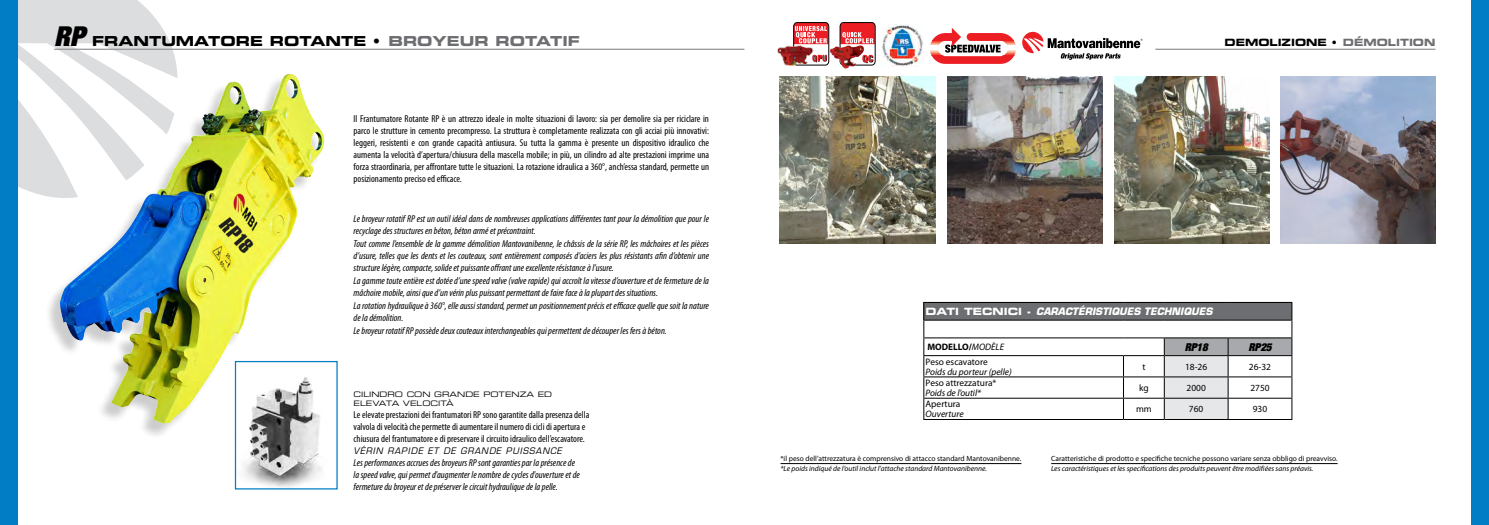
<style>
.page{position:relative;width:1489px;height:525px;background:#fff}
.page>*{position:absolute;margin:0;border:0;box-sizing:border-box;transform-origin:0 0}
.t1{font:13.75px "Eurostile LT Std Bold Ex 2";color:#000}
.t2{font:13.75px "Eurostile LT Std Bold Ex 2";color:#6d6e71}
.t3{font:italic 900 condensed 10.88px "Helvetica Neue LT Std";letter-spacing:-.02em;color:#000}
.t4{font:italic condensed 10px/12px "Myriad Pro";color:#000}
.t5{font:condensed 10px/12px "Myriad Pro";color:#000;text-align:justify}
.t6{font:italic 700 10px "Eurostile LT Std";color:#fff}
.t7{font:10px "Eurostile LT Std Bold Ex 2";color:#000}
.t8{font:9.38px "Myriad Pro";color:#000}
.t9{font:italic 9.38px "Myriad Pro";color:#000}
.t10{font:700 9.38px "Myriad Pro";color:#000}
.t11{font:italic 8.75px "Eurostile LT Std";color:#000}
.t12{font:7.5px "Myriad Pro";color:#000}
.t13{font:italic 7.5px "Myriad Pro";color:#000}
.t14{font:7.5px "Eurostile LT Std Ex 2";color:#000}
.s1{font-family:"Helvetica Neue LT Std";font-weight:900;font-style:italic;font-stretch:condensed;font-size:27.5px}
.s2{font-family:"Eurostile LT Std Ex 2"}
.s3{color:#6d6e71}
.s4{font-family:"Eurostile LT Std Bold Ex 2";font-weight:400;font-style:normal}
.s5{font-weight:400;font-style:italic}
</style>
<div class="page">
<svg style="left:18px;top:0;width:159px;height:196px;fill:#dcddde"></svg>
<hr style="left:54px;top:49px;width:690px;height:1px;background:#939598">
<div style="left:1470px;top:0;width:18px;height:524px;background:#007dc5"></div>
<div style="left:0;top:0;width:18px;height:524px;background:#007dc5"></div>
<hr style="left:1155px;top:49px;width:280px;height:1px;background:#939598">
<svg style="left:951px;top:28px;width:6px;height:5px"></svg>
<svg style="left:932px;top:33px;width:82px;height:7px"></svg>
<hr style="left:929px;top:40px;width:86px;height:1px;background:#ed1d24">
<hr style="left:929px;top:41px;width:86px;height:1px;background:#f04c36">
<hr style="left:929px;top:42px;width:86px;height:1px;background:#f36e51">
<hr style="left:929px;top:43px;width:86px;height:1px;background:#f8a488">
<hr style="left:929px;top:44px;width:86px;height:1px;background:#fbc0aa">
<hr style="left:929px;top:45px;width:86px;height:1px;background:#fddfd1">
<hr style="left:929px;top:50px;width:86px;height:1px;background:#fddfd1">
<hr style="left:929px;top:51px;width:86px;height:1px;background:#fbc0aa">
<hr style="left:929px;top:52px;width:86px;height:1px;background:#f8a488">
<hr style="left:929px;top:53px;width:86px;height:1px;background:#f36e51">
<hr style="left:929px;top:54px;width:86px;height:1px;background:#f04c36">
<svg style="left:931px;top:55px;width:84px;height:9px"></svg>
<svg style="left:1022px;top:31px;width:120px;height:29px"></svg>
<img style="left:881px;top:25px;width:42px;height:42px">
<svg style="left:839px;top:22px;width:37px;height:44px"></svg>
<img style="left:834px;top:45px;width:26px;height:3px">
<img style="left:777px;top:45px;width:15px;height:21px">
<svg style="left:792px;top:22px;width:37px;height:44px"></svg>
<img style="left:780px;top:76px;width:155px;height:168px">
<img style="left:947px;top:76px;width:155px;height:168px">
<img style="left:1114px;top:76px;width:154px;height:168px">
<img style="left:1280px;top:76px;width:155px;height:168px">
<hr style="left:780px;top:463px;width:241px;height:1px;background:#000">
<hr style="left:1051px;top:463px;width:286px;height:1px;background:#000">
<div style="left:923px;top:302px;width:368px;height:18px;background:#6d6e71"></div>
<hr style="left:923px;top:302px;width:200px;height:1px;background:#000">
<hr style="left:1123px;top:302px;width:41px;height:1px;background:#000">
<hr style="left:1164px;top:302px;width:63px;height:1px;background:#000">
<hr style="left:1227px;top:302px;width:65px;height:1px;background:#000">
<hr style="left:923px;top:319px;width:200px;height:1px;background:#000">
<hr style="left:1123px;top:319px;width:41px;height:1px;background:#000">
<hr style="left:923px;top:337px;width:200px;height:1px;background:#000">
<hr style="left:1123px;top:337px;width:41px;height:1px;background:#000">
<hr style="left:923px;top:355px;width:200px;height:1px;background:#000">
<hr style="left:1123px;top:355px;width:41px;height:1px;background:#000">
<hr style="left:923px;top:376px;width:200px;height:1px;background:#000">
<hr style="left:1123px;top:376px;width:41px;height:1px;background:#000">
<hr style="left:923px;top:397px;width:200px;height:1px;background:#000">
<svg style="left:923px;top:303px;width:1px;height:116px"></svg>
<hr style="left:1123px;top:397px;width:41px;height:1px;background:#000">
<svg style="left:1163px;top:303px;width:129px;height:116px"></svg>
<hr style="left:923px;top:419px;width:200px;height:1px;background:#000">
<hr style="left:1123px;top:419px;width:41px;height:1px;background:#000">
<hr style="left:1164px;top:419px;width:63px;height:1px;background:#000">
<hr style="left:1227px;top:419px;width:65px;height:1px;background:#000">
<img style="left:244px;top:439px;width:78px;height:48px">
<div style="left:44px;top:76px;width:278px;height:363px;background:#000;opacity:.2"></div>
<img style="left:59px;top:74px;width:265px;height:349px">
<h1 class="t1" style="left:54px;top:32px;width:420px"><span class="s1">RP</span> FRANTUMATORE ROTANTE <span class="s2">•</span> <span class="s3">BROYEUR</span></h1>
<h1 class="t2" style="left:495px;top:32px;width:86px">ROTATIF</h1>
<p class="t7" style="left:1224px;top:35px;width:212px">DEMOLIZIONE <span class="s2">•</span> <span class="s3">DÉMOLITION</span></p>
<p class="t5" style="left:353px;top:113px;width:357px">Il Frantumatore Rotante RP è un attrezzo ideale in molte situazioni di lavoro: sia per demolire sia per riciclare in parco le strutture in cemento precompresso. La struttura è completamente realizzata con gli acciai più innovativi: leggeri, resistenti e con grande capacità antiusura. Su tutta la gamma è presente un dispositivo idraulico che aumenta la velocità d’apertura/chiusura della mascella mobile; in più, un cilindro ad alte prestazioni imprime una forza straordinaria, per affrontare tutte le situazioni. La rotazione idraulica a 360°, anch’essa standard, permette un posizionamento preciso ed efficace.</p>
<p class="t4" style="left:353px;top:212px;width:357px">Le broyeur rotatif RP est un outil idéal dans de nombreuses applications différentes tant pour la démolition que pour le recyclage des structures en béton, béton armé et précontraint.</p>
<p class="t4" style="left:353px;top:237px;width:357px;text-align:justify">Tout comme l’ensemble de la gamme démolition Mantovanibenne, le châssis de la série RP, les mâchoires et les pièces d’usure, telles que les dents et les couteaux, sont entièrement composés d’aciers les plus résistants afin d’obtenir une structurelégère, compacte, solideetpuissanteoffrantuneexcellenterésistanceàl’usure.</p>
<p class="t4" style="left:353px;top:274px;width:357px">La gamme toute entière est dotée d’une speed valve (valve rapide) qui accroît la vitesse d’ouverture et de fermeture de la mâchoire mobile, ainsi que d’un vérin plus puissant permettant de faire face à la plupart des situations.</p>
<p class="t4" style="left:353px;top:299px;width:357px">La rotation hydraulique à 360°, elle aussi standard, permet un positionnement précis et efficace quelle que soit la nature de la démolition.</p>
<p class="t4" style="left:353px;top:324px;width:315px">Le broyeur rotatif RP possède deux couteaux interchangeables qui permettent de découper les fers à béton.</p>
<p class="t14" style="left:353px;top:389px;width:15px">CILINDRO</p>
<p class="t14" style="left:406px;top:389px;width:9px">CON</p>
<p class="t14" style="left:434px;top:389px;width:9px">GRANDE</p>
<p class="t14" style="left:483px;top:389px;width:9px">POTENZA</p>
<p class="t14" style="left:538px;top:389px;width:8px">ED</p>
<p class="t14" style="left:353px;top:398px;width:8px">ELEVATA</p>
<p class="t14" style="left:403px;top:398px;width:8px">VELOCITÀ</p>
<p class="t5" style="left:353px;top:408px;width:237px;text-align:left">Le elevate prestazioni dei frantumatori RP sono garantite dalla presenza della valvola di velocità che permette di aumentare il numero di cicli di apertura e chiusura del frantumatore e di preservare il circuito idraulico dell’escavatore.</p>
<p class="t11" style="left:353px;top:445px;width:14px">VÉRIN</p>
<p class="t11" style="left:387px;top:445px;width:8px">RAPIDE</p>
<p class="t11" style="left:428px;top:445px;width:41px">ETDEGRANDE</p>
<p class="t11" style="left:506px;top:445px;width:8px">PUISSANCE</p>
<p class="t4" style="left:353px;top:456px;width:228px">Les performances accrues des broyeurs RP sont garanties par la présence de la speed valve, qui permet d'augmenter le nombre de cycles d'ouverture et de fermeture du broyeur et de préserver le circuit hydraulique de la pelle.</p>
<p class="t6" style="left:925px;top:305px;width:288px"><span class="s4">DATI TECNICI -</span> CARACTÉRISTIQUES TECHNIQUES</p>
<p class="t10" style="left:927px;top:341px;width:78px">MODELLO/<span class="s5">MODÈLE</span></p>
<p class="t3" style="left:1184px;top:339px;width:24px">RP18</p>
<p class="t3" style="left:1248px;top:339px;width:24px">RP25</p>
<p class="t8" style="left:925px;top:355px;width:64px">Peso escavatore</p>
<p class="t9" style="left:925px;top:365px;width:88px">Poids du porteur (pelle)</p>
<p class="t8" style="left:1142px;top:360px;width:5px">t</p>
<p class="t8" style="left:1185px;top:360px;width:24px">18-26</p>
<p class="t8" style="left:1248px;top:360px;width:24px">26-32</p>
<p class="t8" style="left:925px;top:377px;width:72px">Peso attrezzatura*</p>
<p class="t9" style="left:925px;top:387px;width:57px">Poids de l’outil*</p>
<p class="t8" style="left:1138px;top:382px;width:11px">kg</p>
<p class="t8" style="left:1186px;top:382px;width:21px">2000</p>
<p class="t8" style="left:1250px;top:382px;width:21px">2750</p>
<p class="t8" style="left:925px;top:398px;width:36px">Apertura</p>
<p class="t9" style="left:925px;top:408px;width:39px">Ouverture</p>
<p class="t8" style="left:1135px;top:403px;width:17px">mm</p>
<p class="t8" style="left:1188px;top:403px;width:16px">760</p>
<p class="t8" style="left:1252px;top:403px;width:16px">930</p>
<p class="t12" style="left:780px;top:453px;width:242px">*il peso dell’attrezzatura è comprensivo di attacco standard Mantovanibenne.</p>
<p class="t13" style="left:780px;top:463px;width:208px">*Le poids indiqué de l’outil inclut l’attache standard Mantovanibenne.</p>
<p class="t12" style="left:1051px;top:453px;width:288px">Caratteristiche di prodotto e specifiche tecniche possono variare senza obbligo di preavviso.</p>
<p class="t13" style="left:1051px;top:463px;width:264px">Les caractéristiques et les specifications des produits peuvent être modifiées sans préavis.</p>
</div>
